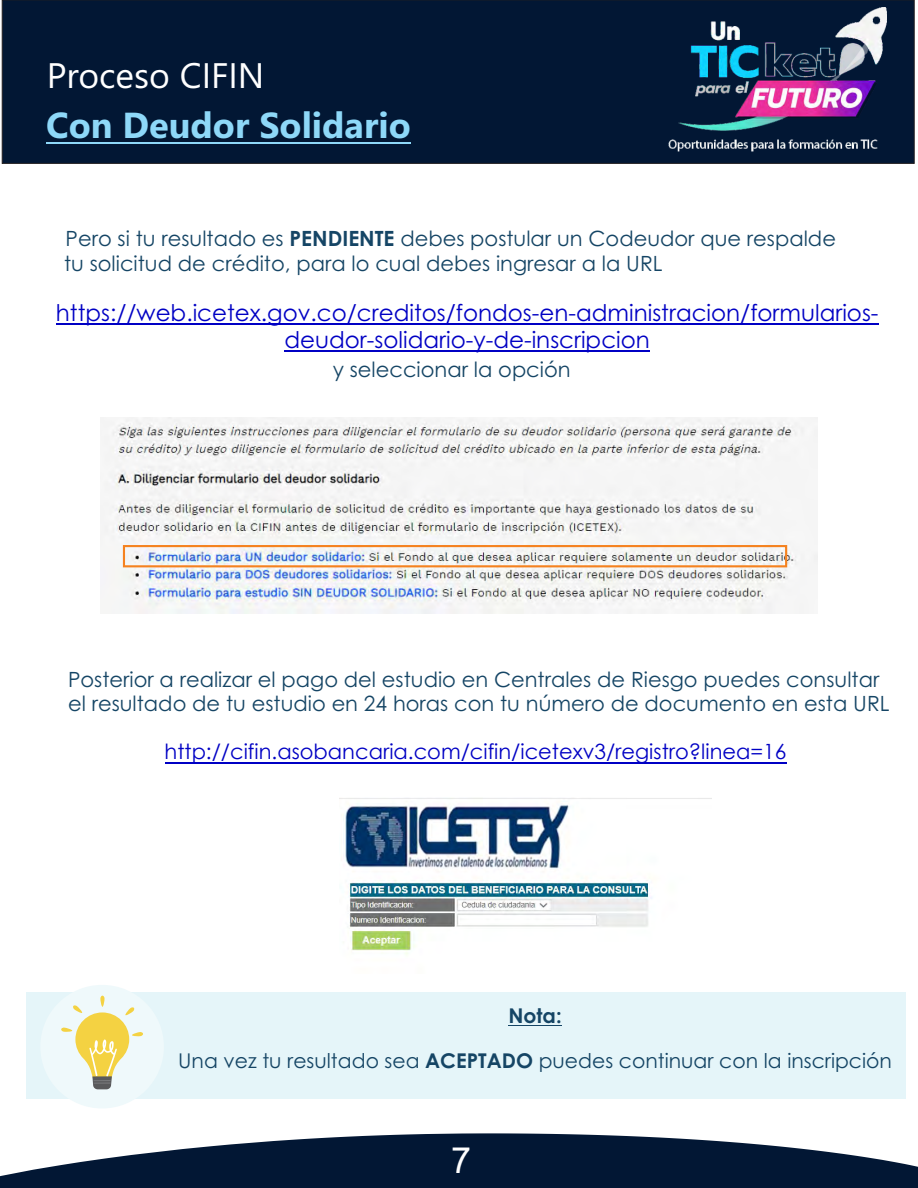
<style>
.page{position:relative;width:918px;height:1188px;background:#fff}
.page>*{position:absolute;margin:0;border:0;box-sizing:border-box;transform-origin:0 0}
.t1{font:700 36.15px "Leelawadee UI";color:#8ed8f8}
.t2{font:36px "Arial";color:#fff}
.t3{font:35.4px "Leelawadee UI";color:#fff}
.t4{font:22.95px/27px "Century Gothic";color:#0000c4;text-align:center}
.t5{font:21px/25.3px "Century Gothic";color:#154565}
.t6{font:21px "Century Gothic";color:#0000c4}
.t7{font:20.4px "Century Gothic";color:#154565}
.t8{font:700 20.4px "Century Gothic";color:#154565}
.s1{font-weight:700}
</style>
<div class="page">
<hr style="left:56px;top:324px;width:822px;height:1px;background:#0000c4">
<hr style="left:284px;top:351px;width:366px;height:1px;background:#0000c4">
<div style="left:26px;top:992px;width:880px;height:107px;background:#e5f5f9"></div>
<div style="left:2px;top:0;width:913px;height:164px;background:#021734;border:1px solid #231f20"></div>
<svg style="left:0;top:1133px;width:918px;height:55px;fill:#021734"></svg>
<img style="left:668px;top:7px;width:219px;height:145px">
<hr style="left:46px;top:142px;width:365px;height:1px;background:#8ed8f8">
<img style="left:100px;top:418px;width:718px;height:196px">
<div style="left:123px;top:545px;width:664px;height:22px;border:2px solid #f5821f"></div>
<img style="left:340px;top:798px;width:372px;height:157px">
<hr style="left:508px;top:1025px;width:54px;height:1px;background:#154565">
<div style="left:40px;top:985px;width:124px;height:123px;background:#eff9fb;border-radius:50%"></div>
<svg style="left:61px;top:996px;width:82px;height:93px"></svg>
<hr style="left:165px;top:762px;width:621px;height:1px;background:#0000c4">
<h3 class="t3" style="left:47px;top:62px;width:219px">Proceso CIFIN</h3>
<h1 class="t1" style="left:46px;top:112px;width:366px">Con Deudor Solidario</h1>
<p class="t5" style="left:64px;top:228px;width:773px">Pero si tu resultado es <span class="s1">PENDIENTE</span> debes postular un Codeudor que respalde tu solicitud de crédito, para lo cual debes ingresar a la URL</p>
<p class="t4" style="left:56px;top:302px;width:824px">https://web.icetex.gov.co/creditos/fondos-en-administracion/formularios&shy;deudor-solidario-y-de-inscripcion</p>
<p class="t5" style="left:333px;top:358px;width:239px">y seleccionar la opción</p>
<p class="t5" style="left:68px;top:669px;width:823px;line-height:24px">Posterior a realizar el pago del estudio en Centrales de Riesgo puedes consultar el resultado de tu estudio en 24 horas con tu número de documento en esta URL</p>
<p class="t6" style="left:165px;top:737px;width:623px">http://cifin.asobancaria.com/cifin/icetexv3/registro?linea=16</p>
<p class="t8" style="left:508px;top:1008px;width:55px">Nota:</p>
<p class="t7" style="left:178px;top:1053px;width:715px">Una vez tu resultado sea <span class="s1">ACEPTADO</span> puedes continuar con la inscripción</p>
<h2 class="t2" style="left:451px;top:1147px;width:22px">7</h2>
</div>
